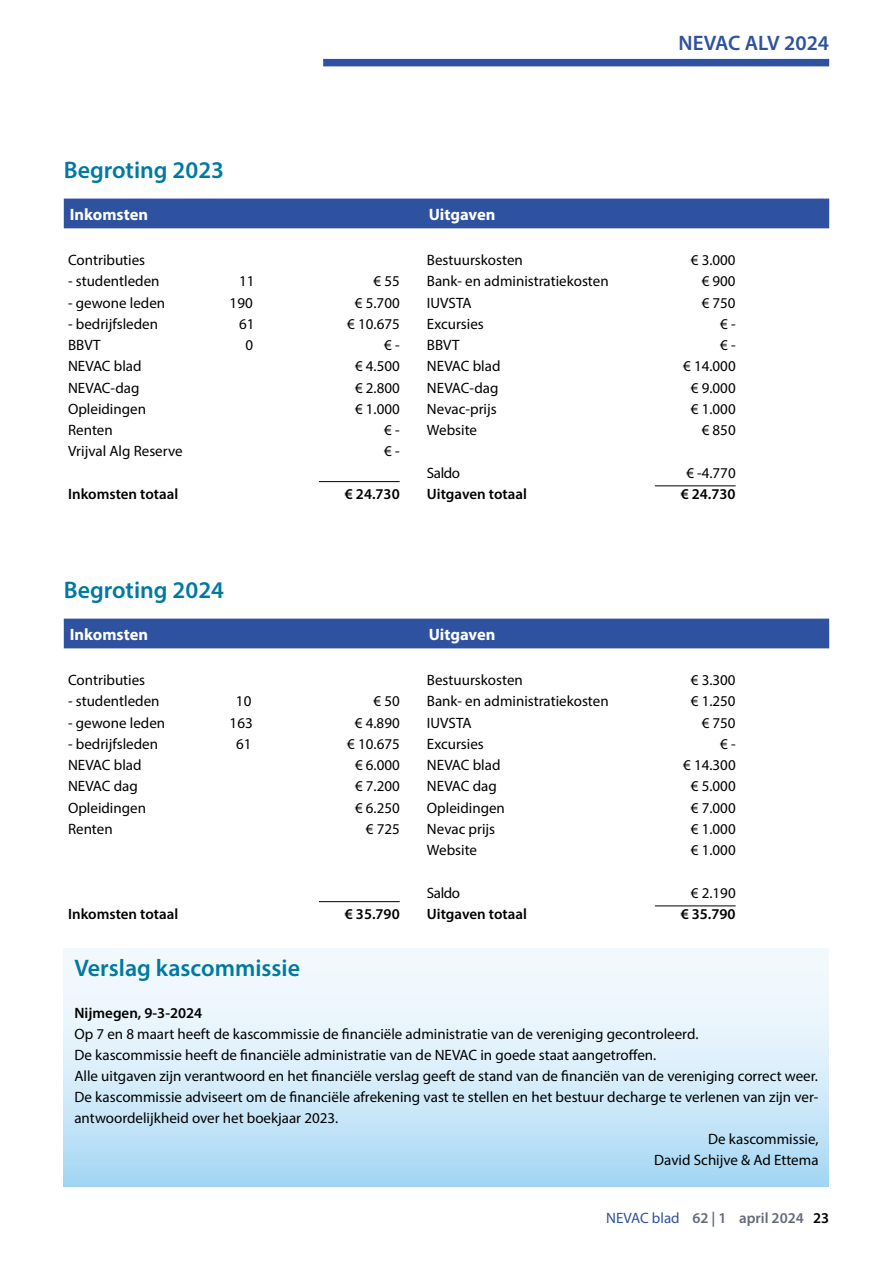
<style>
.page{position:relative;width:893px;height:1263px;background:#fff}
.page>*{position:absolute;margin:0;border:0;box-sizing:border-box;transform-origin:0 0}
.t1{font:600 24px "Myriad Pro";color:#0079a1}
.t2{font:600 21px "Myriad Pro";color:#2f52a0}
.t3{font:700 16.5px "Myriad Pro";color:#fff}
.t4{font:15px "Myriad Pro";color:#000}
.t5{font:600 15px "Myriad Pro";color:#000}
.t6{font:600 15px "Myriad Pro";color:#656a7a}
.s1{font-weight:400;color:#2f52a0}
.s2{color:#000}
</style>
<div class="page">
<div style="left:64px;top:948px;width:765px;height:238px;background:linear-gradient(to bottom,#fff,#addaf5)"></div>
<div style="left:323px;top:59px;width:506px;height:7px;background:#2f52a0"></div>
<div style="left:64px;top:199px;width:765px;height:29px;background:#2f52a0"></div>
<hr style="left:319px;top:481px;width:81px;height:1px;background:#000">
<hr style="left:655px;top:485px;width:81px;height:1px;background:#000">
<div style="left:64px;top:619px;width:765px;height:29px;background:#2f52a0"></div>
<hr style="left:319px;top:901px;width:81px;height:1px;background:#000">
<hr style="left:655px;top:905px;width:81px;height:1px;background:#000">
<h1 class="t1" style="left:64px;top:154px;width:162px">Begroting 2023</h1>
<h2 class="t2" style="left:678px;top:30px;width:152px">NEVAC ALV 2024</h2>
<p class="t3" style="left:70px;top:203px;width:80px">Inkomsten</p>
<p class="t3" style="left:429px;top:203px;width:68px">Uitgaven</p>
<p class="t4" style="left:68px;top:251px;width:79px">Contributies</p>
<p class="t4" style="left:427px;top:251px;width:97px">Bestuurskosten</p>
<p class="t4" style="left:691px;top:251px;width:46px">€ 3.000</p>
<p class="t4" style="left:68px;top:272px;width:93px">- studentleden</p>
<p class="t4" style="left:239px;top:272px;width:17px">11</p>
<p class="t4" style="left:373px;top:272px;width:28px">€ 55</p>
<p class="t4" style="left:427px;top:272px;width:183px">Bank- en administratiekosten</p>
<p class="t4" style="left:702px;top:272px;width:35px">€ 900</p>
<p class="t4" style="left:68px;top:293px;width:99px">- gewone leden</p>
<p class="t4" style="left:230px;top:293px;width:25px">190</p>
<p class="t4" style="left:355px;top:293px;width:46px">€ 5.700</p>
<p class="t4" style="left:427px;top:293px;width:46px">IUVSTA</p>
<p class="t4" style="left:702px;top:293px;width:35px">€ 750</p>
<p class="t4" style="left:68px;top:315px;width:91px">- bedrijfsleden</p>
<p class="t4" style="left:239px;top:315px;width:17px">61</p>
<p class="t4" style="left:347px;top:315px;width:54px">€ 10.675</p>
<p class="t4" style="left:427px;top:315px;width:58px">Excursies</p>
<p class="t4" style="left:720px;top:315px;width:17px">€ -</p>
<p class="t4" style="left:68px;top:336px;width:34px">BBVT</p>
<p class="t4" style="left:246px;top:336px;width:9px">0</p>
<p class="t4" style="left:384px;top:336px;width:17px">€ -</p>
<p class="t4" style="left:427px;top:336px;width:34px">BBVT</p>
<p class="t4" style="left:720px;top:336px;width:17px">€ -</p>
<p class="t4" style="left:68px;top:357px;width:75px">NEVAC blad</p>
<p class="t4" style="left:355px;top:357px;width:46px">€ 4.500</p>
<p class="t4" style="left:427px;top:357px;width:75px">NEVAC blad</p>
<p class="t4" style="left:683px;top:357px;width:54px">€ 14.000</p>
<p class="t4" style="left:68px;top:378px;width:73px">NEVAC-dag</p>
<p class="t4" style="left:355px;top:378px;width:46px">€ 2.800</p>
<p class="t4" style="left:427px;top:378px;width:73px">NEVAC-dag</p>
<p class="t4" style="left:691px;top:378px;width:46px">€ 9.000</p>
<p class="t4" style="left:68px;top:400px;width:79px">Opleidingen</p>
<p class="t4" style="left:355px;top:400px;width:46px">€ 1.000</p>
<p class="t4" style="left:427px;top:400px;width:71px">Nevac-prijs</p>
<p class="t4" style="left:691px;top:400px;width:46px">€ 1.000</p>
<p class="t4" style="left:68px;top:421px;width:46px">Renten</p>
<p class="t4" style="left:384px;top:421px;width:17px">€ -</p>
<p class="t4" style="left:427px;top:421px;width:52px">Website</p>
<p class="t4" style="left:702px;top:421px;width:35px">€ 850</p>
<p class="t4" style="left:68px;top:442px;width:116px">Vrijval Alg Reserve</p>
<p class="t4" style="left:384px;top:442px;width:17px">€ -</p>
<p class="t4" style="left:427px;top:463px;width:35px">Saldo</p>
<p class="t4" style="left:686px;top:463px;width:51px">€ -4.770</p>
<p class="t5" style="left:68px;top:484px;width:112px">Inkomsten totaal</p>
<p class="t5" style="left:345px;top:484px;width:56px">€ 24.730</p>
<p class="t5" style="left:427px;top:484px;width:101px">Uitgaven totaal</p>
<p class="t5" style="left:681px;top:484px;width:56px">€ 24.730</p>
<h1 class="t1" style="left:64px;top:574px;width:162px">Begroting 2024</h1>
<p class="t3" style="left:70px;top:623px;width:80px">Inkomsten</p>
<p class="t3" style="left:429px;top:623px;width:68px">Uitgaven</p>
<p class="t4" style="left:68px;top:671px;width:79px">Contributies</p>
<p class="t4" style="left:427px;top:671px;width:97px">Bestuurskosten</p>
<p class="t4" style="left:691px;top:671px;width:46px">€ 3.300</p>
<p class="t4" style="left:68px;top:692px;width:93px">- studentleden</p>
<p class="t4" style="left:236px;top:692px;width:17px">10</p>
<p class="t4" style="left:373px;top:692px;width:28px">€ 50</p>
<p class="t4" style="left:427px;top:692px;width:183px">Bank- en administratiekosten</p>
<p class="t4" style="left:691px;top:692px;width:46px">€ 1.250</p>
<p class="t4" style="left:68px;top:713px;width:99px">- gewone leden</p>
<p class="t4" style="left:230px;top:713px;width:25px">163</p>
<p class="t4" style="left:355px;top:713px;width:46px">€ 4.890</p>
<p class="t4" style="left:427px;top:713px;width:46px">IUVSTA</p>
<p class="t4" style="left:702px;top:713px;width:35px">€ 750</p>
<p class="t4" style="left:68px;top:735px;width:91px">- bedrijfsleden</p>
<p class="t4" style="left:236px;top:735px;width:17px">61</p>
<p class="t4" style="left:347px;top:735px;width:54px">€ 10.675</p>
<p class="t4" style="left:427px;top:735px;width:58px">Excursies</p>
<p class="t4" style="left:720px;top:735px;width:17px">€ -</p>
<p class="t4" style="left:68px;top:756px;width:75px">NEVAC blad</p>
<p class="t4" style="left:355px;top:756px;width:46px">€ 6.000</p>
<p class="t4" style="left:427px;top:756px;width:75px">NEVAC blad</p>
<p class="t4" style="left:683px;top:756px;width:54px">€ 14.300</p>
<p class="t4" style="left:68px;top:777px;width:71px">NEVAC dag</p>
<p class="t4" style="left:355px;top:777px;width:46px">€ 7.200</p>
<p class="t4" style="left:427px;top:777px;width:71px">NEVAC dag</p>
<p class="t4" style="left:691px;top:777px;width:46px">€ 5.000</p>
<p class="t4" style="left:68px;top:798px;width:79px">Opleidingen</p>
<p class="t4" style="left:355px;top:798px;width:46px">€ 6.250</p>
<p class="t4" style="left:427px;top:798px;width:79px">Opleidingen</p>
<p class="t4" style="left:691px;top:798px;width:46px">€ 7.000</p>
<p class="t4" style="left:68px;top:820px;width:46px">Renten</p>
<p class="t4" style="left:366px;top:820px;width:35px">€ 725</p>
<p class="t4" style="left:427px;top:820px;width:70px">Nevac prijs</p>
<p class="t4" style="left:691px;top:820px;width:46px">€ 1.000</p>
<p class="t4" style="left:427px;top:841px;width:52px">Website</p>
<p class="t4" style="left:691px;top:841px;width:46px">€ 1.000</p>
<p class="t4" style="left:427px;top:883px;width:35px">Saldo</p>
<p class="t4" style="left:691px;top:883px;width:46px">€ 2.190</p>
<p class="t5" style="left:68px;top:904px;width:112px">Inkomsten totaal</p>
<p class="t5" style="left:345px;top:904px;width:56px">€ 35.790</p>
<p class="t5" style="left:427px;top:904px;width:101px">Uitgaven totaal</p>
<p class="t5" style="left:681px;top:904px;width:56px">€ 35.790</p>
<h1 class="t1" style="left:74px;top:952px;width:227px">Verslag kascommissie</h1>
<p class="t5" style="left:74px;top:1003px;width:129px">Nijmegen, 9-3-2024</p>
<p class="t4" style="left:74px;top:1024px;width:625px">Op 7 en 8 maart heeft de kascommissie de financiële administratie van de vereniging gecontroleerd.</p>
<p class="t4" style="left:74px;top:1045px;width:583px">De kascommissie heeft de financiële administratie van de NEVAC in goede staat aangetroffen.</p>
<p class="t4" style="left:74px;top:1066px;width:745px">Alle uitgaven zijn verantwoord en het financiële verslag geeft de stand van de financiën van de vereniging correct weer.</p>
<p class="t4" style="left:74px;top:1087px;width:746px">De kascommissie adviseert om de financiële afrekening vast te stellen en het bestuur decharge te verlenen van zijn ver-</p>
<p class="t4" style="left:74px;top:1108px;width:265px">antwoordelijkheid over het boekjaar 2023.</p>
<p class="t4" style="left:708px;top:1129px;width:112px">De kascommissie,</p>
<p class="t4" style="left:654px;top:1150px;width:166px">David Schijve &amp; Ad Ettema</p>
<p class="t6" style="left:606px;top:1208px;width:225px"><span class="s1">NEVAC blad</span> 62 | 1 april 2024 <span class="s2">23</span></p>
</div>
